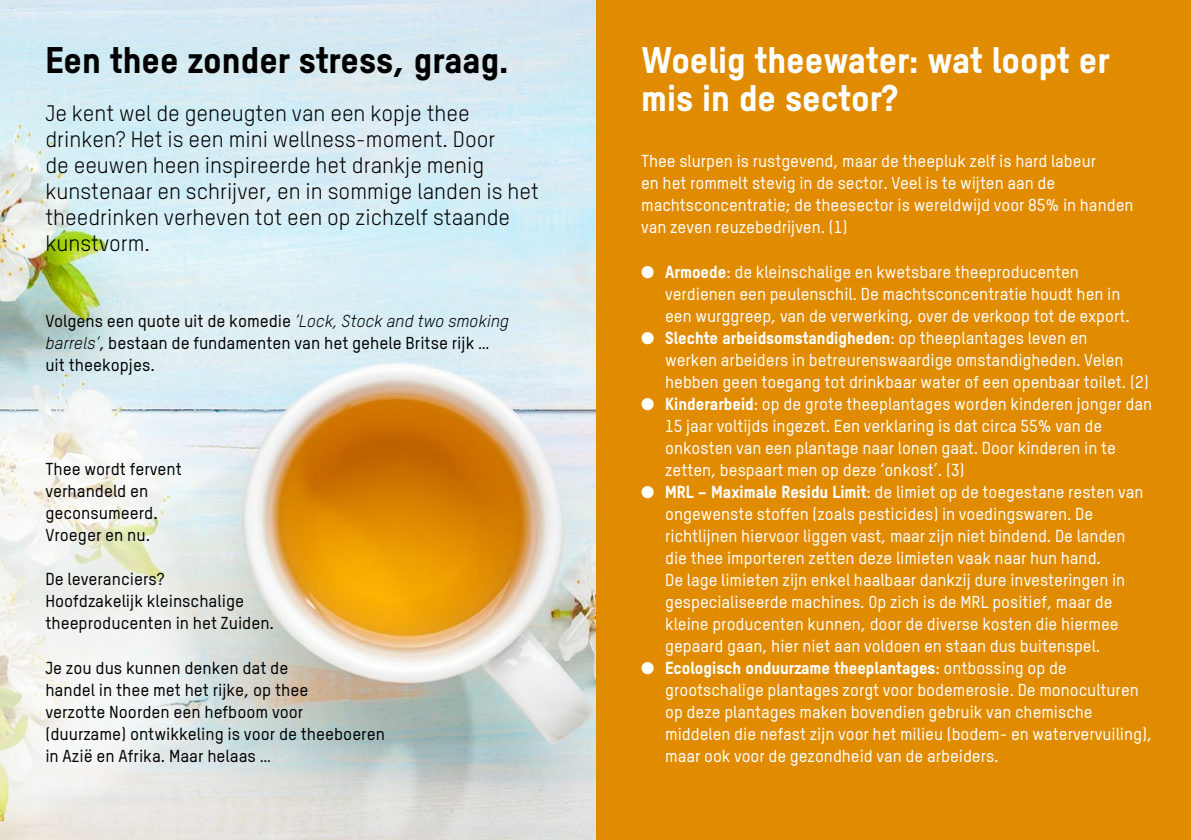
<style>
.page{position:relative;width:1191px;height:840px;background:#fff}
.page>*{position:absolute;margin:0;border:0;box-sizing:border-box;transform-origin:0 0}
.t1{font:36px/38px "T Star Heavy";color:#fff}
.t2{font:36px "T Star Heavy";color:#000}
.t3{font:22px/26px "TSTAR";color:#000}
.t4{font:500 17px/22px "TSTAR";color:#fff}
.t5{font:500 17px/22px "TSTAR";color:#000}
.t6{font:17px "T Star Heavy";color:#fff}
.s1{font-weight:400;font-style:italic}
.s2{font-family:"T Star Heavy";font-weight:400}
.s3{font-family:"TSTAR";font-weight:500}
</style>
<div class="page">
<div style="left:595px;top:0;width:596px;height:839px;background:#e18c00"></div>
<img style="left:0;top:0;width:595px;height:839px">
<svg style="left:0;top:383px;width:225px;height:456px;fill:#eef1ef"></svg>
<h1 class="t2" style="left:45px;top:37px;width:465px">Een thee zonder stress, graag.</h1>
<p class="t3" style="left:45px;top:100px;width:495px">Je kent wel de geneugten van een kopje thee drinken? Het is een mini wellness-moment. Door<br>de eeuwen heen inspireerde het drankje menig kunstenaar en schrijver, en in sommige landen is het theedrinken verheven tot een op zichzelf staande kunstvorm.</p>
<p class="t5" style="left:45px;top:309px;width:465px">Volgens een quote uit de komedie <span class="s1">‘Lock, Stock and two smoking barrels’</span>, bestaan de fundamenten van het gehele Britse rijk … uit theekopjes.</p>
<p class="t5" style="left:45px;top:457px;width:138px">Thee wordt fervent verhandeld en geconsumeerd.<br>Vroeger en nu.</p>
<p class="t5" style="left:45px;top:567px;width:230px">De leveranciers?<br>Hoofdzakelijk kleinschalige theeproducenten in het Zuiden.</p>
<p class="t5" style="left:45px;top:655px;width:341px">Je zou dus kunnen denken dat de<br>handel in thee met het rijke, op thee<br>verzotte Noorden een hefboom voor (duurzame) ontwikkeling is voor de theeboeren in Azië en Afrika. Maar helaas …</p>
<h1 class="t1" style="left:641px;top:40px;width:470px">Woelig theewater: wat loopt er mis in de sector?</h1>
<p class="t4" style="left:641px;top:150px;width:494px">Thee slurpen is rustgevend, maar de theepluk zelf is hard labeur<br>en het rommelt stevig in de sector. Veel is te wijten aan de machtsconcentratie; de theesector is wereldwijd voor 85% in handen van zeven reuzebedrijven. (1)</p>
<p class="t4" style="left:665px;top:260px;width:466px;text-indent:-24px">● <span class="s2">Armoede</span>: de kleinschalige en kwetsbare theeproducenten verdienen een peulenschil. De machtsconcentratie houdt hen in een wurggreep, van de verwerking, over de verkoop tot de export.</p>
<p class="t6" style="left:641px;top:326px;width:448px">● Slechte arbeidsomstandigheden<span class="s3">: op theeplantages leven en</span></p>
<p class="t4" style="left:665px;top:348px;width:485px">werken arbeiders in betreurenswaardige omstandigheden. Velen hebben geen toegang tot drinkbaar water of een openbaar toilet. (2)</p>
<p class="t4" style="left:665px;top:392px;width:488px;text-indent:-24px">● <span class="s2">Kinderarbeid</span>: op de grote theeplantages worden kinderen jonger dan 15 jaar voltijds ingezet. Een verklaring is dat circa 55% van de onkosten van een plantage naar lonen gaat. Door kinderen in te zetten, bespaart men op deze ‘onkost’. (3)</p>
<p class="t4" style="left:665px;top:480px;width:480px;text-indent:-24px">● <span class="s2">MRL – Maximale Residu Limit</span>: de limiet op de toegestane resten van ongewenste stoffen (zoals pesticides) in voedingswaren. De richtlijnen hiervoor liggen vast, maar zijn niet bindend. De landen die thee importeren zetten deze limieten vaak naar hun hand.<br>De lage limieten zijn enkel haalbaar dankzij dure investeringen in gespecialiseerde machines. Op zich is de MRL positief, maar de kleine producenten kunnen, door de diverse kosten die hiermee gepaard gaan, hier niet aan voldoen en staan dus buitenspel.</p>
<p class="t6" style="left:641px;top:656px;width:427px">● Ecologisch onduurzame theeplantages<span class="s3">: ontbossing op de</span></p>
<p class="t4" style="left:665px;top:678px;width:488px">grootschalige plantages zorgt voor bodemerosie. De monoculturen op deze plantages maken bovendien gebruik van chemische middelen die nefast zijn voor het milieu (bodem- en watervervuiling), maar ook voor de gezondheid van de arbeiders.</p>
</div>
